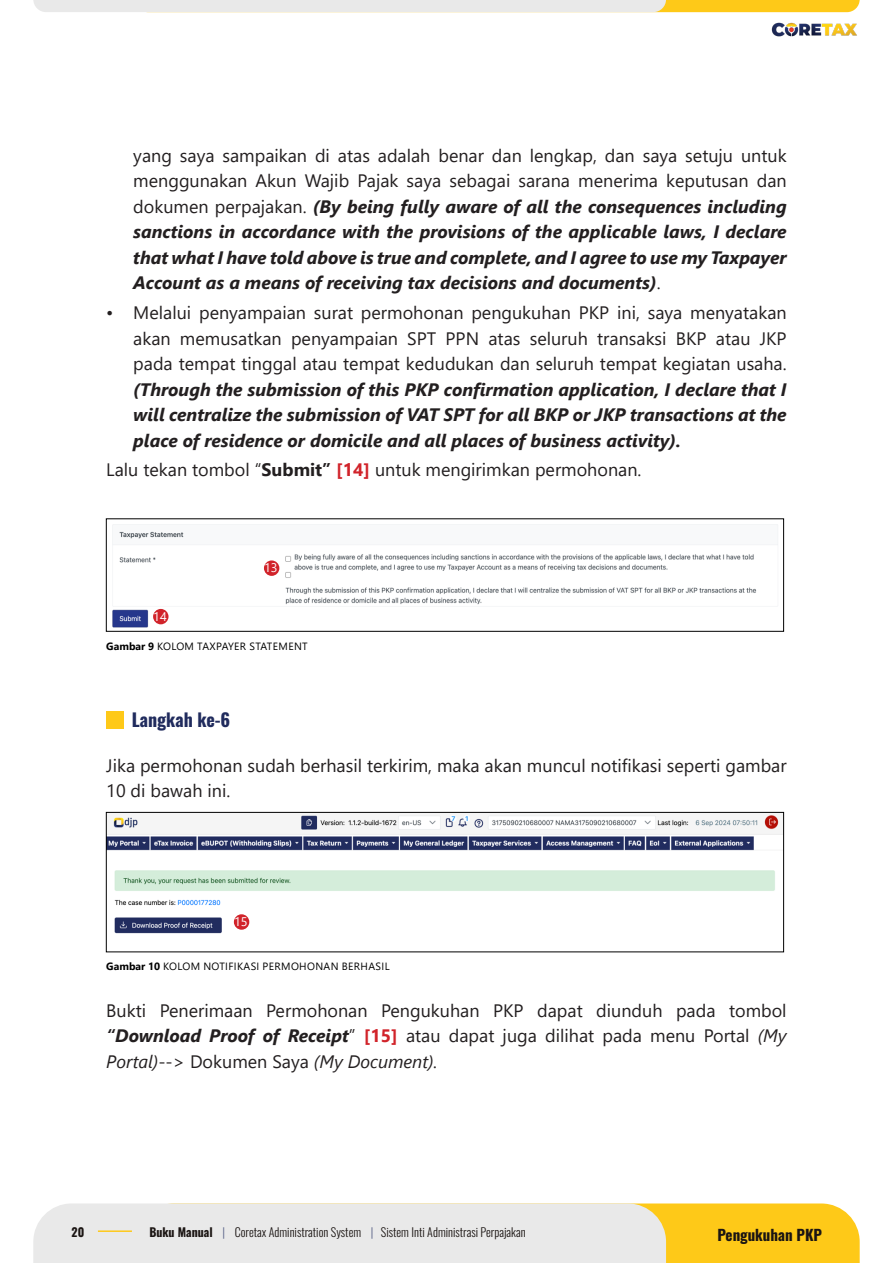
<style>
.page{position:relative;width:893px;height:1263px;background:#fff}
.page>*{position:absolute;margin:0;border:0;box-sizing:border-box;transform-origin:0 0}
.Numbering_Narrow_Mor{font:18px/25.5px "Segoe UI";color:#231f20;text-align:justify}
.t1{font:italic 700 18px/25.5px "Segoe UI";color:#231f20;text-align:justify}
.H2_Sub_Judul{font:700 18px "Oswald";color:#202b5d}
.t2{font:700 15px "Oswald";color:#1b1513}
.Numbering_Narrow_Mor-2{font:12.45px "Segoe UI";color:#fff}
.t3{font:300 12px "Oswald";color:#1b1513}
.t4{font:700 12px "Oswald";color:#1b1513}
.Numbering_Narrow_Mor-3{font:10.5px "Segoe UI";letter-spacing:.035em;color:#000}
.s1{font-weight:400;font-style:normal}
.s2{font-weight:700;font-style:italic}
.s3{font-weight:700}
.s4{font-weight:700;color:#d1232a}
.s5{font-style:italic}
.s6{color:#586187}
</style>
<div class="page">
<img style="left:112px;top:524px;width:666px;height:104px">
<div style="left:264px;top:560px;width:15px;height:16px;background:#d1232a;border-radius:50%"></div>
<div style="left:153px;top:609px;width:15px;height:15px;background:#d1232a;border-radius:50%"></div>
<div style="left:106px;top:712px;width:17px;height:17px;background:#fec918"></div>
<img style="left:108px;top:815px;width:674px;height:119px">
<div style="left:106px;top:812px;width:678px;height:140px;border:1px solid #000"></div>
<div style="left:234px;top:914px;width:15px;height:16px;background:#d1232a;border-radius:50%"></div>
<svg style="left:33px;top:1203px;width:827px;height:60px"></svg>
<hr style="left:98px;top:1230px;width:34px;height:2px;background:#fec91b">
<svg style="left:33px;top:0;width:827px;height:12px"></svg>
<img style="left:771px;top:22px;width:86px;height:15px">
<p class="t1" style="left:133px;top:140px;width:655px"><span class="s1">yang saya sampaikan di atas adalah benar dan lengkap, dan saya setuju untuk menggunakan Akun Wajib Pajak saya sebagai sarana menerima keputusan dan dokumen perpajakan.</span> (By being fully aware of all the consequences including sanctions in accordance with the provisions of the applicable laws, I declare that what I have told above is true and complete, and I agree to use my Taxpayer Account as a means of receiving tax decisions and documents)<span class="s1">.</span></p>
<p class="Numbering_Narrow_Mor" style="left:133px;top:298px;width:655px;text-indent:-27px">• Melalui penyampaian surat permohonan pengukuhan PKP ini, saya menyatakan akan memusatkan penyampaian SPT PPN atas seluruh transaksi BKP atau JKP pada tempat tinggal atau tempat kedudukan dan seluruh tempat kegiatan usaha. <span class="s2">(Through the submission of this PKP confirmation application, I declare that I will centralize the submission of VAT SPT for all BKP or JKP transactions at the place of residence or domicile and all places of business activity).</span></p>
<p class="Numbering_Narrow_Mor" style="left:106px;top:456px;width:537px">Lalu tekan tombol “<span class="s3">Submit”</span> <span class="s4">[14]</span> untuk mengirimkan permohonan.</p>
<p class="Numbering_Narrow_Mor-2" style="left:153px;top:604px;width:15px">14</p>
<p class="Numbering_Narrow_Mor-2" style="left:264px;top:556px;width:15px">13</p>
<p class="Numbering_Narrow_Mor-3" style="left:106px;top:636px;width:203px"><span class="s3">Gambar 9</span> KOLOM TAXPAYER STATEMENT</p>
<p class="H2_Sub_Judul" style="left:132px;top:711px;width:100px">Langkah ke-6</p>
<p class="Numbering_Narrow_Mor" style="left:106px;top:751px;width:682px">Jika permohonan sudah berhasil terkirim, maka akan muncul notifikasi seperti gambar<br>10 di bawah ini.</p>
<p class="Numbering_Narrow_Mor-2" style="left:234px;top:910px;width:15px">15</p>
<p class="Numbering_Narrow_Mor-3" style="left:106px;top:956px;width:285px"><span class="s3">Gambar 10</span> KOLOM NOTIFIKASI PERMOHONAN BERHASIL</p>
<p class="Numbering_Narrow_Mor" style="left:106px;top:996px;width:682px">Bukti Penerimaan Permohonan Pengukuhan PKP dapat diunduh pada tombol <span class="s2">“Download Proof of Receipt</span>” <span class="s4">[15]</span> atau dapat juga dilihat pada menu Portal <span class="s5">(My Portal)</span>--&gt; Dokumen Saya <span class="s5">(My Document).</span></p>
<p class="t4" style="left:72px;top:1226px;width:14px">20</p>
<p class="t3" style="left:149px;top:1221px;width:378px"><span class="s3">Buku Manual</span> <span class="s6">|</span> Coretax Administration System <span class="s6">|</span> Sistem Inti Administrasi Perpajakan</p>
<p class="t2" style="left:717px;top:1226px;width:106px">Pengukuhan PKP</p>
</div>
